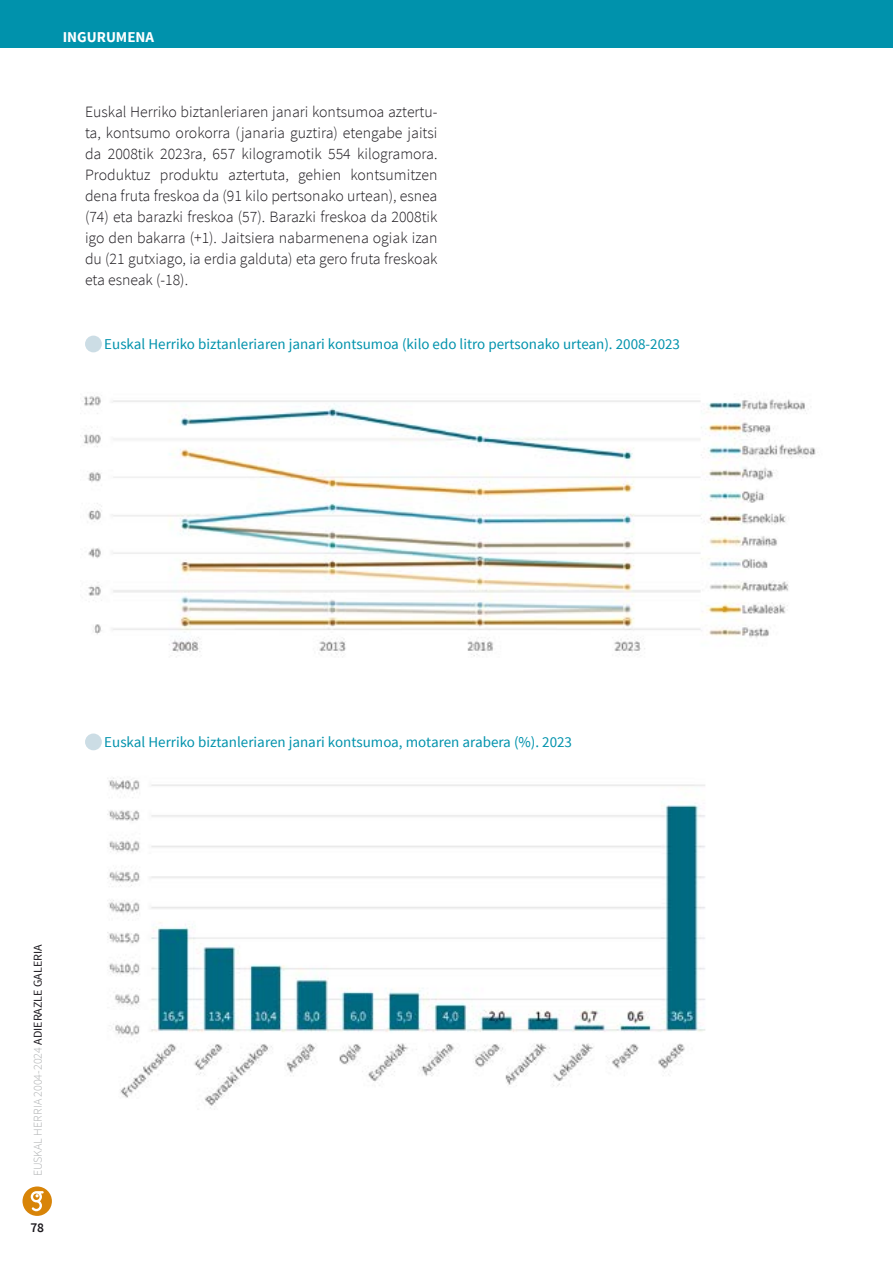
<style>
.page{position:relative;width:893px;height:1263px;background:#fff}
.page>*{position:absolute;margin:0;border:0;box-sizing:border-box;transform-origin:0 0}
.t1{font:300 15.75px/21px "Source Sans Pro";color:#1a171c;text-align:justify}
.t2{font:15px "Source Sans Pro";color:#0092ac}
.t3{font:15px "Source Sans Pro";color:#fff}
.t4{font:700 15px "Source Sans Pro";color:#fff}
.t5{font:600 13.5px "Source Sans Pro";color:#1a171c}
.t6{font:300 12px "Source Sans Pro";color:#b1b3b4}
.s1{font-weight:700}
.s2{font-weight:400;color:#1a171c}
</style>
<div class="page">
<svg style="left:22px;top:1186px;width:30px;height:30px"></svg>
<img style="left:107px;top:778px;width:598px;height:332px">
<img style="left:82px;top:395px;width:734px;height:261px">
<div style="left:85px;top:336px;width:17px;height:16px;background:#ccdde5;border-radius:50%"></div>
<div style="left:85px;top:733px;width:17px;height:17px;background:#ccdde5;border-radius:50%"></div>
<div style="left:0;top:0;width:893px;height:48px;background:#0092ac"></div>
<p class="t3" style="left:63px;top:28px;width:132px"><span class="s1">Atalaren</span> TITULARRA</p>
<p class="t4" style="left:63px;top:28px;width:93px">INGURUMENA</p>
<p class="t1" style="left:85px;top:101px;width:354px">Euskal Herriko biztanleriaren janari kontsumoa aztertu&shy;ta, kontsumo orokorra (janaria guztira) etengabe jaitsi da 2008tik 2023ra, 657 kilogramotik 554 kilogramora.<br>Produktuz produktu aztertuta, gehien kontsumitzen dena fruta freskoa da (91 kilo pertsonako urtean), esnea (74) eta barazki freskoa (57). Barazki freskoa da 2008tik igo den bakarra (+1). Jaitsiera nabarmenena ogiak izan du (21 gutxiago, ia erdia galduta) eta gero fruta freskoak eta esneak (-18).</p>
<p class="t2" style="left:104px;top:335px;width:577px">Euskal Herriko biztanleriaren janari kontsumoa (kilo edo litro pertsonako urtean). 2008-2023</p>
<p class="t2" style="left:104px;top:732px;width:469px">Euskal Herriko biztanleriaren janari kontsumoa, motaren arabera (%). 2023</p>
<p class="t6" style="left:31px;top:1176px;width:234px;rotate:-90deg">EUSKAL HERRIA 2004-2024 <span class="s2">ADIERAZLE GALERIA</span></p>
<p class="t5" style="left:30px;top:1219px;width:15px">78</p>
</div>
